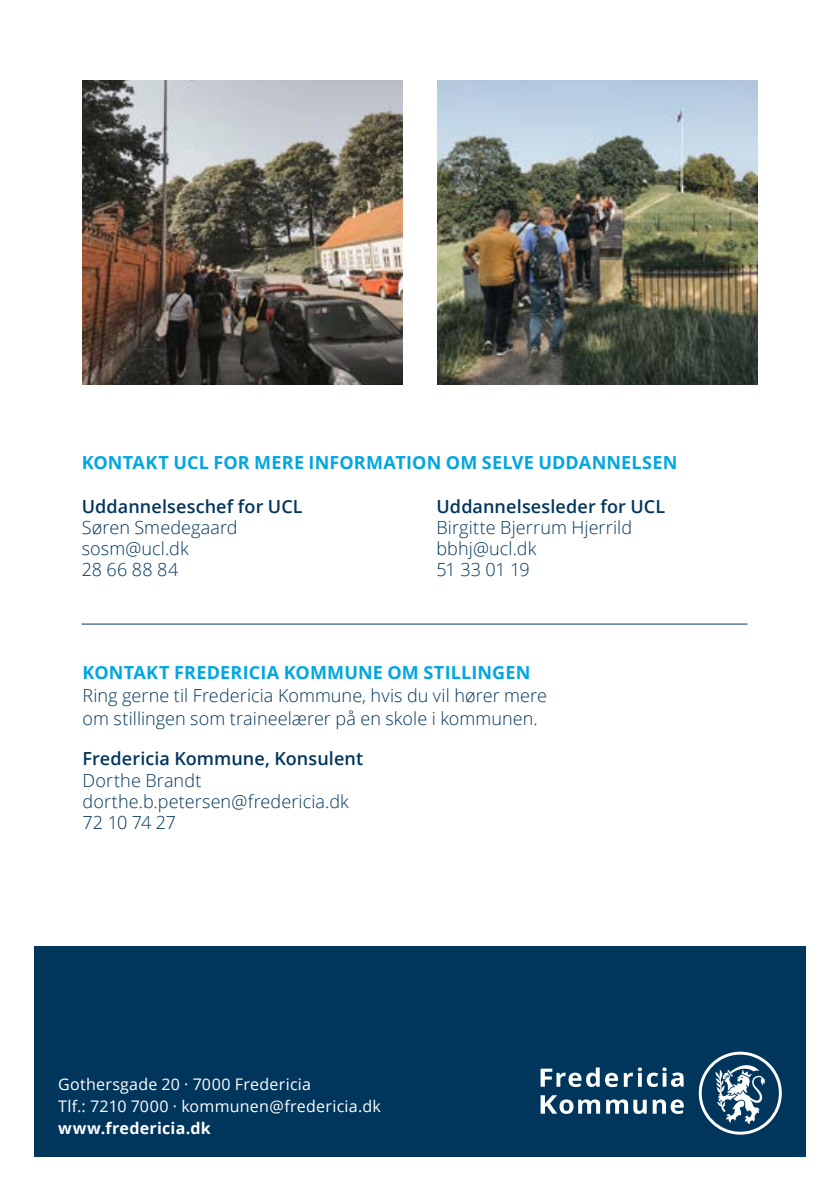
<style>
.page{position:relative;width:840px;height:1191px;background:#fff}
.page>*{position:absolute;margin:0;border:0;box-sizing:border-box;transform-origin:0 0}
.FK_brød{font:300 18px/23px "Open Sans";letter-spacing:.005em;color:#00355c}
.Underubrikker{font:700 18px "Open Sans";letter-spacing:.01em;color:#00a6e2}
.FK_brød-2{font:600 18px "Open Sans";letter-spacing:.005em;color:#00355c}
.t1{font:16px "Open Sans";letter-spacing:.015em;color:#fff}
.t2{font:700 16px "Open Sans";letter-spacing:.015em;color:#fff}
</style>
<div class="page">
<img style="left:82px;top:81px;width:321px;height:304px">
<img style="left:437px;top:81px;width:320px;height:304px">
<div style="left:34px;top:946px;width:771px;height:211px;background:#00355c"></div>
<svg style="left:698px;top:1051px;width:83px;height:83px"></svg>
<svg style="left:633px;top:1099px;width:13px;height:15px"></svg>
<svg style="left:606px;top:1099px;width:21px;height:14px"></svg>
<svg style="left:623px;top:1067px;width:60px;height:20px"></svg>
<svg style="left:652px;top:1099px;width:31px;height:15px"></svg>
<svg style="left:540px;top:1067px;width:77px;height:20px"></svg>
<svg style="left:540px;top:1095px;width:59px;height:19px"></svg>
<hr style="left:82px;top:623px;width:665px;height:1px;background:#00355c">
<p class="Underubrikker" style="left:82px;top:449px;width:597px">KONTAKT UCL FOR MERE INFORMATION OM SELVE UDDANNELSEN</p>
<p class="FK_brød-2" style="left:82px;top:494px;width:222px">Uddannelseschef for UCL</p>
<p class="FK_brød" style="left:82px;top:515px;width:157px">Søren Smedegaard</p>
<p class="FK_brød" style="left:82px;top:536px;width:108px">sosm@ucl.dk</p>
<p class="FK_brød" style="left:82px;top:557px;width:98px">28 66 88 84</p>
<p class="FK_brød-2" style="left:436px;top:494px;width:230px">Uddannelsesleder for UCL</p>
<p class="FK_brød" style="left:436px;top:515px;width:197px">Birgitte Bjerrum Hjerrild</p>
<p class="FK_brød" style="left:436px;top:536px;width:101px">bbhj@ucl.dk</p>
<p class="FK_brød" style="left:436px;top:557px;width:95px">51 33 01 19</p>
<p class="Underubrikker" style="left:82px;top:660px;width:449px">KONTAKT FREDERICIA KOMMUNE OM STILLINGEN</p>
<p class="FK_brød" style="left:82px;top:684px;width:465px">Ring gerne til Fredericia Kommune, hvis du vil hører mere om stillingen som traineelærer på en skole i kommunen.</p>
<p class="FK_brød-2" style="left:82px;top:746px;width:282px">Fredericia Kommune, Konsulent</p>
<p class="FK_brød" style="left:82px;top:768px;width:120px">Dorthe Brandt</p>
<p class="FK_brød" style="left:82px;top:789px;width:268px">dorthe.b.petersen@fredericia.dk</p>
<p class="FK_brød" style="left:82px;top:810px;width:95px">72 10 74 27</p>
<p class="t1" style="left:58px;top:1072px;width:254px">Gothersgade 20 · 7000 Fredericia</p>
<p class="t1" style="left:58px;top:1094px;width:324px">Tlf.: 7210 7000 · kommunen@fredericia.dk</p>
<p class="t2" style="left:58px;top:1116px;width:154px">www.fredericia.dk</p>
</div>
